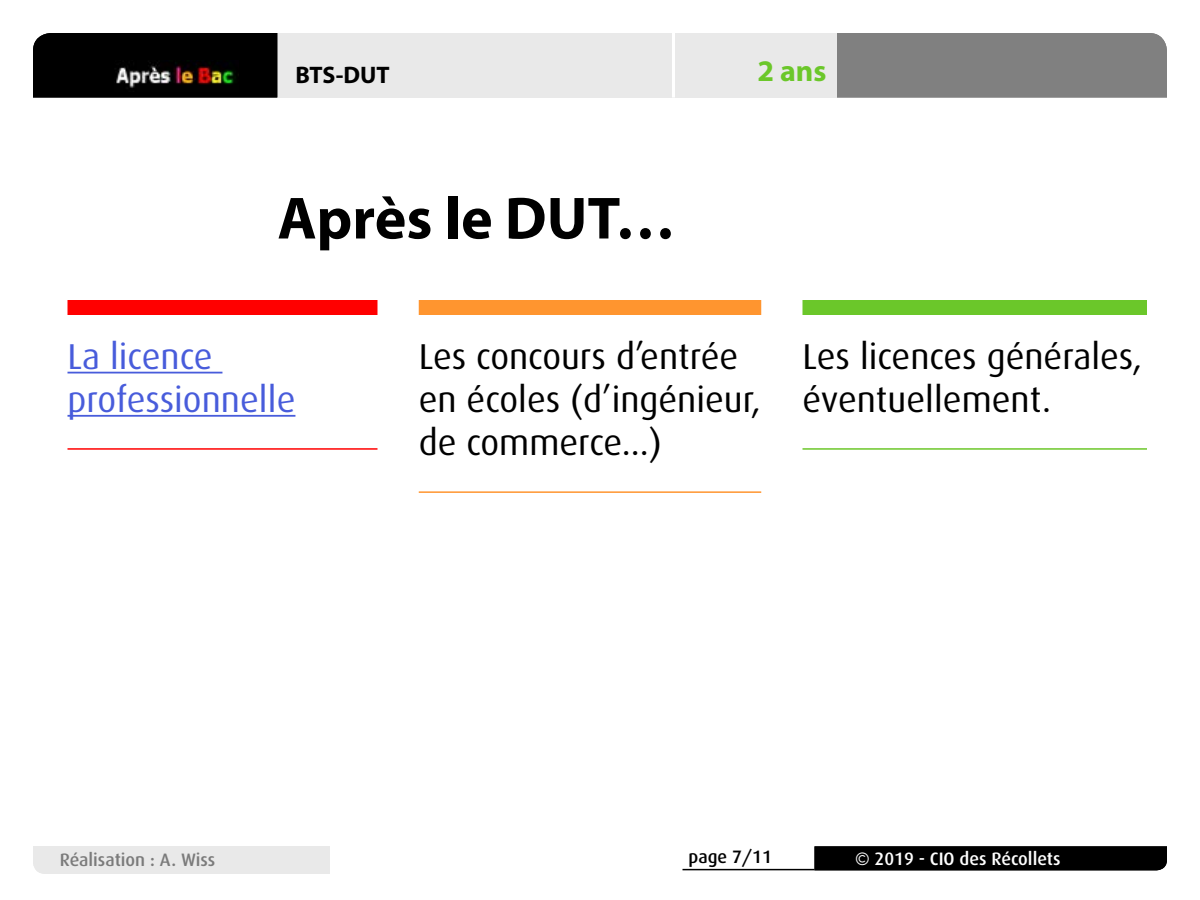
<style>
.page{position:relative;width:1200px;height:900px;background:#fff}
.page>*{position:absolute;margin:0;border:0;box-sizing:border-box;transform-origin:0 0}
.t1{font:700 60px "Myriad Pro";color:#000}
.t2{font:36px/43.2px "Dax";color:#000}
.t3{font:36px/43.2px "Dax";color:#485cdb}
.t4{font:700 30px "Myriad Pro";color:#6bc72a}
.t5{font:700 24px "Myriad Pro";letter-spacing:-.005em;color:#000}
.t6{font:500 18px "Dax";color:#fff}
.t7{font:500 18px "Dax";color:#7b7b7b}
.t8{font:500 18px "Dax";color:#000}
</style>
<div class="page">
<div style="left:278px;top:33px;width:559px;height:65px;background:#e9e9e9"></div>
<div style="left:837px;top:33px;width:330px;height:65px;background:#808080"></div>
<svg style="left:33px;top:33px;width:245px;height:65px;background:#0e0c0a"></svg>
<div style="left:33px;top:846px;width:297px;height:28px;background:#e9e9e9"></div>
<hr style="left:682px;top:869px;width:132px;height:1px;background:#000">
<div style="left:814px;top:846px;width:353px;height:24px;background:#000"></div>
<hr style="left:672px;top:33px;width:3px;height:65px;background:#fff">
<div style="left:68px;top:300px;width:310px;height:15px;background:#f00"></div>
<hr style="left:68px;top:372px;width:154px;height:1px;background:#485cdb">
<hr style="left:68px;top:448px;width:310px;height:2px;background:#f00">
<hr style="left:68px;top:415px;width:227px;height:2px;background:#485cdb">
<div style="left:419px;top:300px;width:342px;height:15px;background:#ff952f"></div>
<hr style="left:419px;top:491px;width:342px;height:2px;background:#ff952f">
<div style="left:802px;top:300px;width:345px;height:15px;background:#6bc72a"></div>
<hr style="left:802px;top:448px;width:345px;height:2px;background:#6bc72a">
<p class="t5" style="left:296px;top:62px;width:96px">BTS-DUT</p>
<h1 class="t1" style="left:278px;top:185px;width:399px">Après le DUT…</h1>
<p class="t4" style="left:757px;top:54px;width:71px">2 ans</p>
<p class="t3" style="left:68px;top:335px;width:229px">La licence professionnelle</p>
<p class="t2" style="left:419px;top:335px;width:344px">Les concours d’entrée en écoles (d’ingénieur, de commerce...)</p>
<p class="t2" style="left:802px;top:335px;width:341px">Les licences générales, éventuellement.</p>
<p class="t7" style="left:60px;top:850px;width:157px">Réalisation : A. Wiss</p>
<p class="t8" style="left:688px;top:847px;width:85px">page 7/11</p>
<p class="t6" style="left:855px;top:848px;width:207px">© 2019 - CIO des Récollets</p>
</div>
